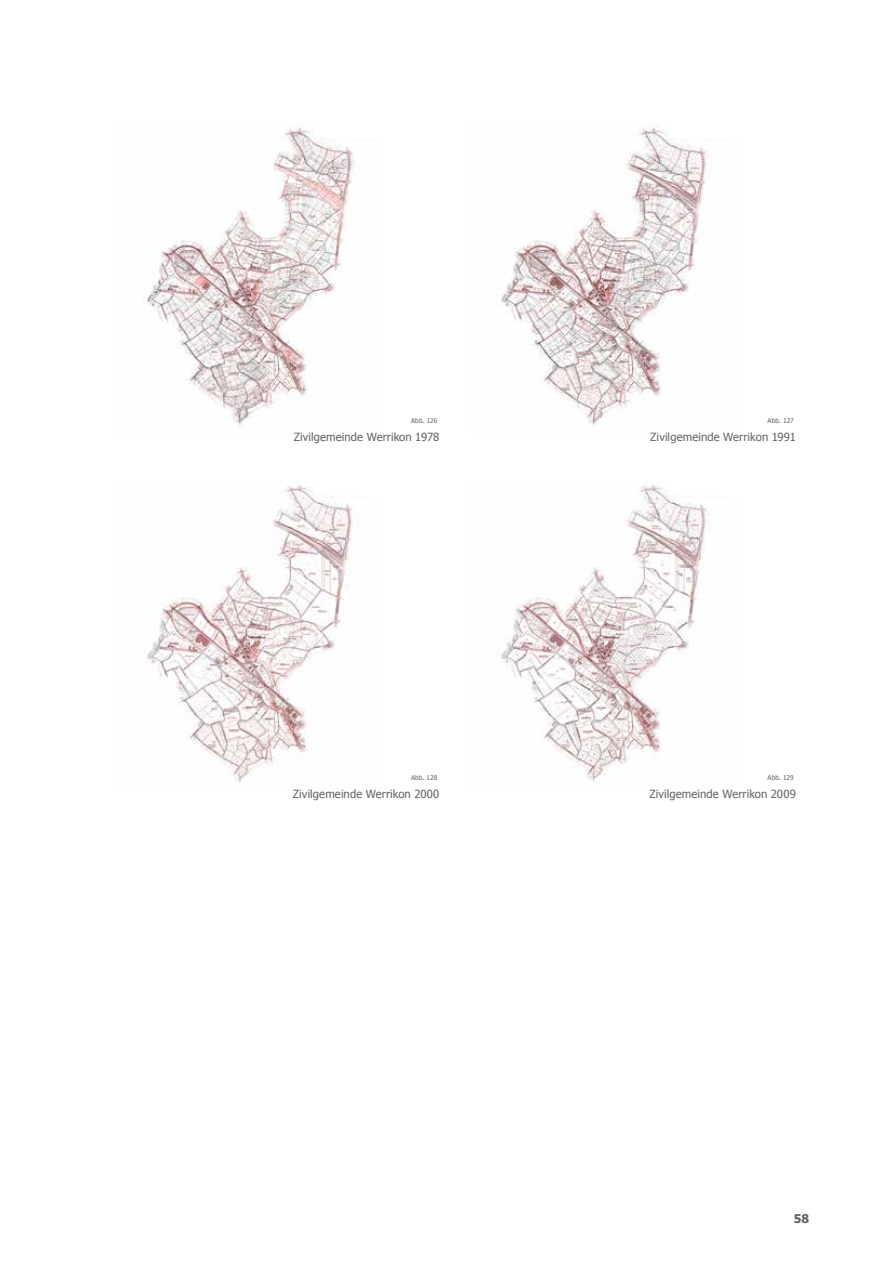
<style>
.page{position:relative;width:893px;height:1263px;background:#fff}
.page>*{position:absolute;margin:0;border:0;box-sizing:border-box;transform-origin:0 0}
.t1{font:700 12px "Tahoma";color:#626261}
.t2{font:11.25px "Tahoma";letter-spacing:.01em;color:#626261}
.t3{font:6.6px "Tahoma";letter-spacing:.015em;color:#626261}
</style>
<div class="page">
<img style="left:147px;top:484px;width:228px;height:300px">
<img style="left:143px;top:125px;width:232px;height:301px">
<img style="left:501px;top:485px;width:228px;height:297px">
<img style="left:496px;top:127px;width:233px;height:299px">
<p class="t3" style="left:411px;top:417px;width:28px">Abb. 126</p>
<p class="t2" style="left:294px;top:429px;width:147px">Zivilgemeinde Werrikon 1978</p>
<p class="t3" style="left:411px;top:774px;width:28px">Abb. 128</p>
<p class="t2" style="left:293px;top:786px;width:148px">Zivilgemeinde Werrikon 2000</p>
<p class="t3" style="left:768px;top:417px;width:28px">Abb. 127</p>
<p class="t2" style="left:650px;top:429px;width:147px">Zivilgemeinde Werrikon 1991</p>
<p class="t3" style="left:768px;top:774px;width:28px">Abb. 129</p>
<p class="t2" style="left:649px;top:786px;width:148px">Zivilgemeinde Werrikon 2009</p>
<p class="t1" style="left:794px;top:1210px;width:17px">58</p>
</div>
